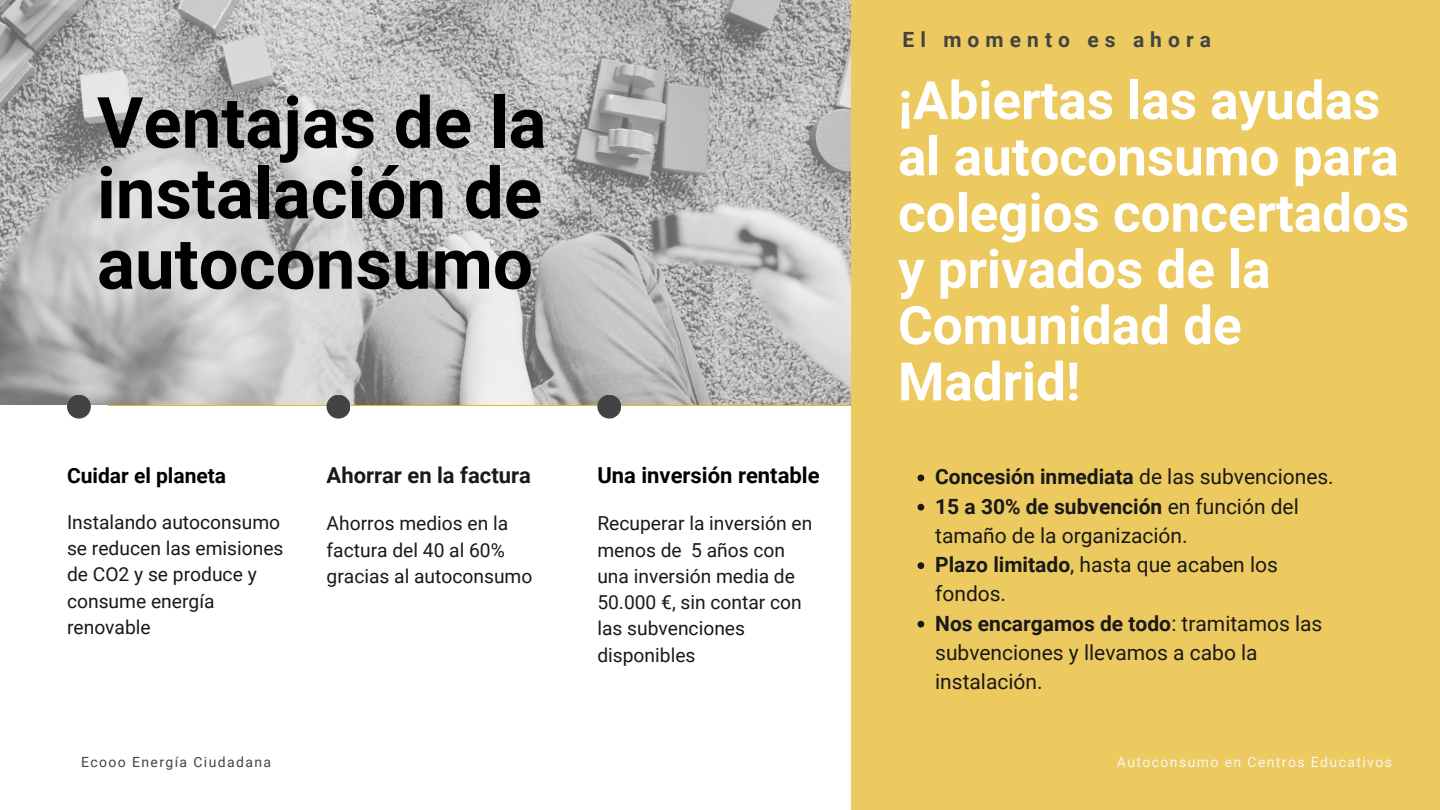
<style>
.page{position:relative;width:1440px;height:810px;background:#fff}
.page>*{position:absolute;margin:0;border:0;box-sizing:border-box;transform-origin:0 0}
.t1{font:700 70.9px/70.5px "Roboto";color:#000;text-align:justify}
.t2{font:700 53px/56.2px "Roboto";color:#fff}
.t3{font:700 22px "Roboto";color:#000}
.t4{font:700 22px "Roboto";color:#191919}
.t5{font:21px/29.2px "Roboto";color:#191919}
.t6{font:700 21px "Roboto";letter-spacing:.29em;color:#434343}
.t7{font:700 21px "Roboto";color:#000}
.t8{font:19.2px/26.2px "Roboto";color:#191919}
.t9{font:14px "Roboto";letter-spacing:.1em;color:#f6f6f7}
.t10{font:14px "Roboto";letter-spacing:.1em;color:#434343}
.s1{font-weight:700}
</style>
<div class="page">
<hr style="left:109px;top:405px;width:790px;height:1px;background:#eeb712">
<img style="left:0;top:0;width:851px;height:405px">
<div style="left:67px;top:395px;width:24px;height:24px;background:#434343;border-radius:50%"></div>
<div style="left:327px;top:395px;width:23px;height:24px;background:#434343;border-radius:50%"></div>
<div style="left:597px;top:395px;width:24px;height:24px;background:#434343;border-radius:50%"></div>
<div style="left:852px;top:0;width:588px;height:810px;background:#edca5f"></div>
<svg style="left:918px;top:475px;width:6px;height:6px"></svg>
<svg style="left:918px;top:504px;width:6px;height:7px"></svg>
<svg style="left:918px;top:562px;width:6px;height:7px"></svg>
<svg style="left:918px;top:621px;width:6px;height:7px"></svg>
<p class="t6" style="left:903px;top:27px;width:310px">El momento es ahora</p>
<h1 class="t1" style="left:97px;top:88px;width:451px">Ventajas de la instalación de autoconsumo</h1>
<h2 class="t2" style="left:898px;top:73px;width:513px">¡Abiertas las ayudas al autoconsumo para colegios concertados y privados de la<br>Comunidad de<br>Madrid!</h2>
<p class="t7" style="left:67px;top:463px;width:161px">Cuidar el planeta</p>
<p class="t8" style="left:67px;top:509px;width:218px">Instalando autoconsumo se reducen las emisiones de CO2 y se produce y consume energía renovable</p>
<p class="t4" style="left:327px;top:463px;width:206px">Ahorrar en la factura</p>
<p class="t8" style="left:327px;top:511px;width:207px">Ahorros medios en la factura del 40 al 60% gracias al autoconsumo</p>
<p class="t3" style="left:597px;top:463px;width:224px">Una inversión rentable</p>
<p class="t5" style="left:935px;top:463px;width:400px"><span class="s1">Concesión inmediata</span> de las subvenciones.<br><span class="s1">15 a 30% de subvención</span> en función del tamaño de la organización.<br><span class="s1">Plazo limitado</span>, hasta que acaben los fondos.<br><span class="s1">Nos encargamos de todo</span>: tramitamos las subvenciones y llevamos a cabo la instalación.</p>
<p class="t8" style="left:597px;top:511px;width:216px">Recuperar la inversión en menos de 5 años con una inversión media de<br>50.000 €, sin contar con las subvenciones disponibles</p>
<p class="t10" style="left:81px;top:754px;width:192px">Ecooo Energía Ciudadana</p>
<p class="t9" style="left:1117px;top:754px;width:277px">Autoconsumo en Centros Educativos</p>
</div>
